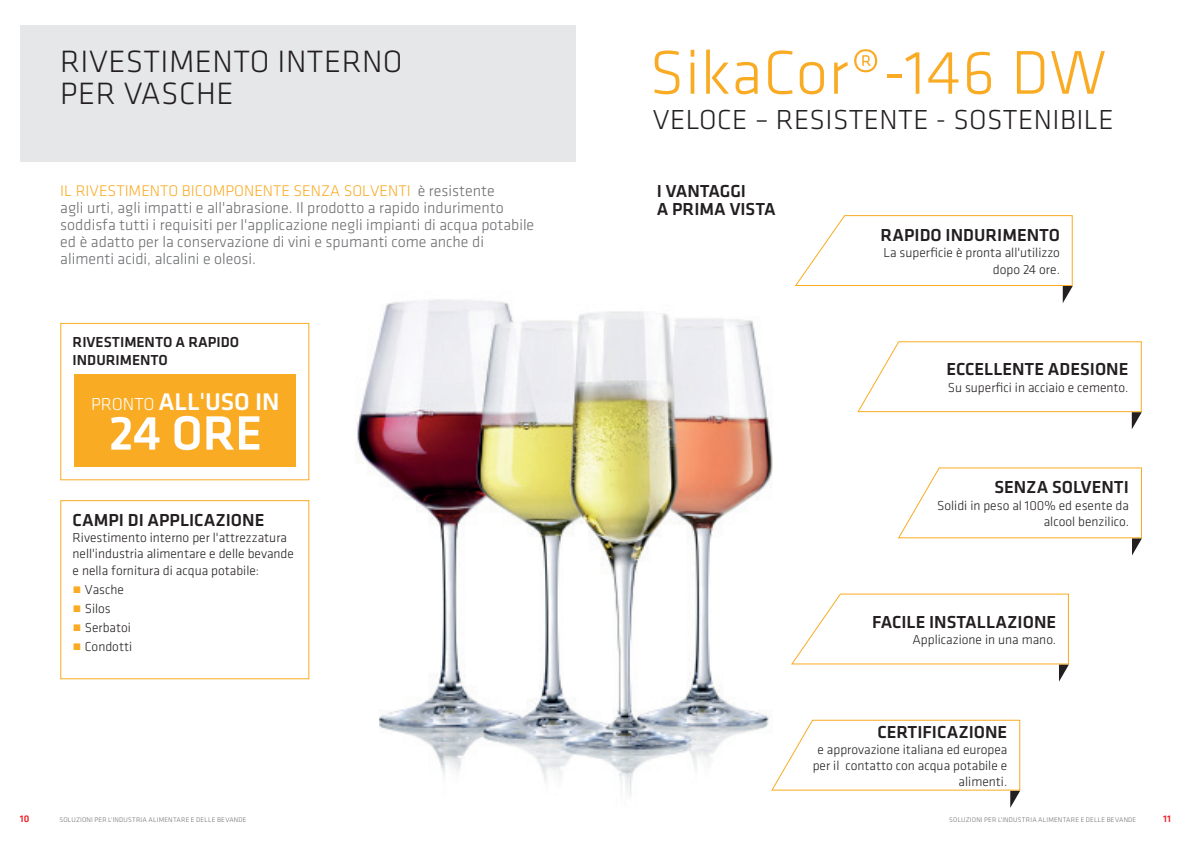
<style>
.page{position:relative;width:1191px;height:842px;background:#fff}
.page>*{position:absolute;margin:0;border:0;box-sizing:border-box;transform-origin:0 0}
.t1{font:300 64px "Klavika";letter-spacing:.015em;color:#faab24}
.t2{font:500 50px "Klavika";color:#fff}
.t3{font:300 32px/32px "Klavika";letter-spacing:.015em;color:#231f20}
.t4{font:300 28.5px "Klavika";letter-spacing:.015em;color:#231f20}
.t5{font:500 25px "Klavika";color:#fff}
.t6{font:500 18px/18px "Klavika";color:#231f20}
.t7{font:300 16px/17px "Klavika";color:#6c6d70}
.t8{font:500 15px/18px "Klavika";color:#231f20}
.t9{font:300 13.5px/16.2px "Klavika";color:#231f20;text-align:right}
.t10{font:500 10px "Klavika";color:#ee1d23}
.t11{font:300 7px "Klavika";letter-spacing:.025em;color:#6c6d70}
.s1{color:#faab24}
.s2{font-weight:300;font-size:18px}
</style>
<div class="page">
<img style="left:244px;top:299px;width:529px;height:497px">
<div style="left:60px;top:500px;width:249px;height:179px;border:1px solid #faab24"></div>
<svg style="left:770px;top:719px;width:250px;height:89px"></svg>
<svg style="left:857px;top:341px;width:285px;height:88px"></svg>
<svg style="left:791px;top:593px;width:278px;height:89px"></svg>
<svg style="left:795px;top:215px;width:278px;height:88px"></svg>
<div style="left:20px;top:25px;width:555px;height:136px;background:#e6e7e9"></div>
<svg style="left:898px;top:467px;width:244px;height:88px"></svg>
<div style="left:60px;top:323px;width:249px;height:157px;border:1px solid #faab24"></div>
<div style="left:75px;top:374px;width:221px;height:92px;background:#faab24"></div>
<h3 class="t3" style="left:60px;top:45px;width:344px">RIVESTIMENTO INTERNO<br>PER VASCHE</h3>
<p class="t7" style="left:60px;top:182px;width:475px"><span class="s1">IL RIVESTIMENTO BICOMPONENTE SENZA SOLVENTI</span> è resistente<br>agli urti, agli impatti e all'abrasione. Il prodotto a rapido indurimento soddisfa tutti i requisiti per l'applicazione negli impianti di acqua potabile ed è adatto per la conservazione di vini e spumanti come anche di alimenti acidi, alcalini e oleosi.</p>
<p class="t8" style="left:73px;top:332px;width:168px">RIVESTIMENTO A RAPIDO<br>INDURIMENTO</p>
<h3 class="t5" style="left:91px;top:384px;width:190px"><span class="s2">PRONTO</span> ALL'USO IN</h3>
<h2 class="t2" style="left:109px;top:399px;width:155px">24 ORE</h2>
<h3 class="t6" style="left:73px;top:511px;width:193px">CAMPI DI APPLICAZIONE</h3>
<p class="t9" style="left:73px;top:529px;width:223px;text-align:left">Rivestimento interno per l'attrezzatura nell'industria alimentare e delle bevande e nella fornitura di acqua potabile:</p>
<p class="t9" style="left:73px;top:581px;width:53px"><span class="s1">•</span> Vasche</p>
<p class="t9" style="left:73px;top:600px;width:40px"><span class="s1">•</span> Silos</p>
<p class="t9" style="left:73px;top:619px;width:60px"><span class="s1">•</span> Serbatoi</p>
<p class="t9" style="left:73px;top:638px;width:61px"><span class="s1">•</span> Condotti</p>
<h1 class="t1" style="left:649px;top:34px;width:458px">SikaCor®-146 DW</h1>
<h3 class="t4" style="left:653px;top:102px;width:462px">VELOCE – RESISTENTE - SOSTENIBILE</h3>
<h3 class="t6" style="left:657px;top:182px;width:120px">I VANTAGGI<br>A PRIMA VISTA</h3>
<h3 class="t6" style="left:880px;top:226px;width:181px">RAPIDO INDURIMENTO</h3>
<p class="t9" style="left:883px;top:245px;width:178px">La superficie è pronta all'utilizzo dopo 24 ore.</p>
<h3 class="t6" style="left:946px;top:360px;width:183px">ECCELLENTE ADESIONE</h3>
<p class="t9" style="left:947px;top:379px;width:182px">Su superfici in acciaio e cemento.</p>
<h3 class="t6" style="left:994px;top:478px;width:136px">SENZA SOLVENTI</h3>
<p class="t9" style="left:937px;top:497px;width:193px">Solidi in peso al 100% ed esente da alcool benzilico.</p>
<h3 class="t6" style="left:872px;top:612px;width:185px">FACILE INSTALLAZIONE</h3>
<p class="t9" style="left:912px;top:631px;width:145px">Applicazione in una mano.</p>
<h3 class="t6" style="left:877px;top:722px;width:131px">CERTIFICAZIONE</h3>
<p class="t9" style="left:812px;top:741px;width:196px">e approvazione italiana ed europea per il contatto con acqua potabile e alimenti.</p>
<p class="t10" style="left:20px;top:812px;width:11px">10</p>
<p class="t11" style="left:59px;top:815px;width:189px">SOLUZIONI PER L'INDUSTRIA ALIMENTARE E DELLE BEVANDE</p>
<p class="t11" style="left:949px;top:815px;width:189px">SOLUZIONI PER L'INDUSTRIA ALIMENTARE E DELLE BEVANDE</p>
<p class="t10" style="left:1163px;top:812px;width:9px">11</p>
</div>
